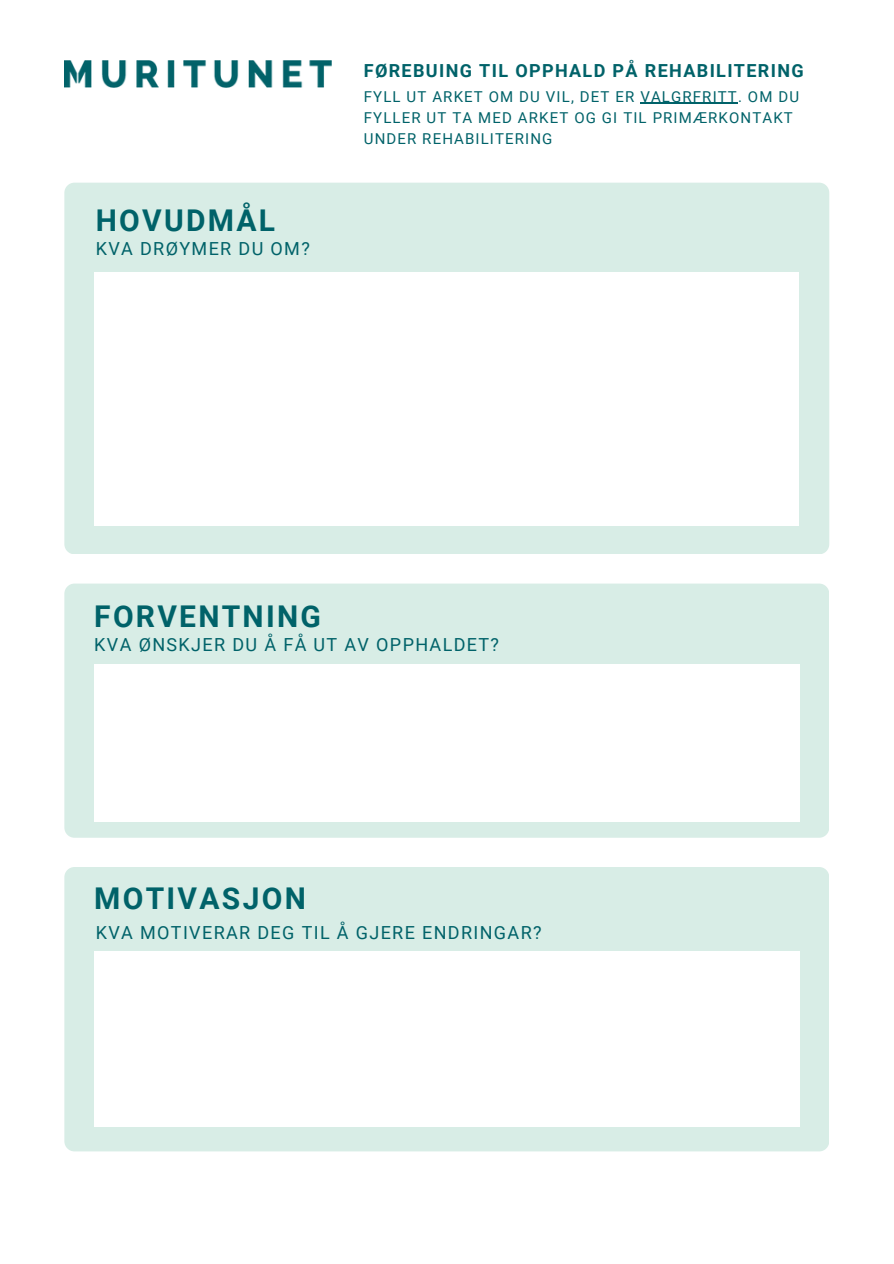
<style>
.page{position:relative;width:894px;height:1264px;background:#fff}
.page>*{position:absolute;margin:0;border:0;box-sizing:border-box;transform-origin:0 0}
.t1{font:700 30px "Roboto";letter-spacing:.075em;color:#006269}
.t2{font:18px "Roboto";letter-spacing:.075em;color:#006269}
.t3{font:700 18px "Roboto";letter-spacing:.075em;color:#006269}
.t4{font:15px/21.3px "Roboto";letter-spacing:.075em;color:#006269}
</style>
<div class="page">
<img style="left:64px;top:61px;width:267px;height:27px">
<div style="left:64px;top:583px;width:764px;height:254px;background:#d8ede6;border-radius:10px"></div>
<div style="left:64px;top:867px;width:764px;height:284px;background:#d8ede6;border-radius:10px"></div>
<div style="left:94px;top:951px;width:705px;height:175px;background:#fff"></div>
<div style="left:94px;top:664px;width:705px;height:158px;background:#fff"></div>
<hr style="left:640px;top:103px;width:97px;height:1px;background:#006269">
<div style="left:64px;top:183px;width:765px;height:371px;background:#d8ede6;border-radius:10px"></div>
<div style="left:94px;top:272px;width:704px;height:254px;background:#fff"></div>
<h1 class="t1" style="left:96px;top:203px;width:181px">HOVUDMÅL</h1>
<h3 class="t2" style="left:96px;top:239px;width:215px">KVA DRØYMER DU OM?</h3>
<h1 class="t3" style="left:364px;top:60px;width:441px">FØREBUING TIL OPPHALD PÅ REHABILITERING</h1>
<h3 class="t4" style="left:364px;top:86px;width:436px">FYLL UT ARKET OM DU VIL, DET ER VALGRFRITT. OM DU<br>FYLLER UT TA MED ARKET OG GI TIL PRIMÆRKONTAKT<br>UNDER REHABILITERING</h3>
<p class="t1" style="left:94px;top:599px;width:228px">FORVENTNING</p>
<h2 class="t2" style="left:94px;top:634px;width:406px">KVA ØNSKJER DU Å FÅ UT AV OPPHALDET?</h2>
<h3 class="t1" style="left:94px;top:880px;width:213px">MOTIVASJON</h3>
<h1 class="t2" style="left:96px;top:921px;width:447px">KVA MOTIVERAR DEG TIL Å GJERE ENDRINGAR?</h1>
</div>
